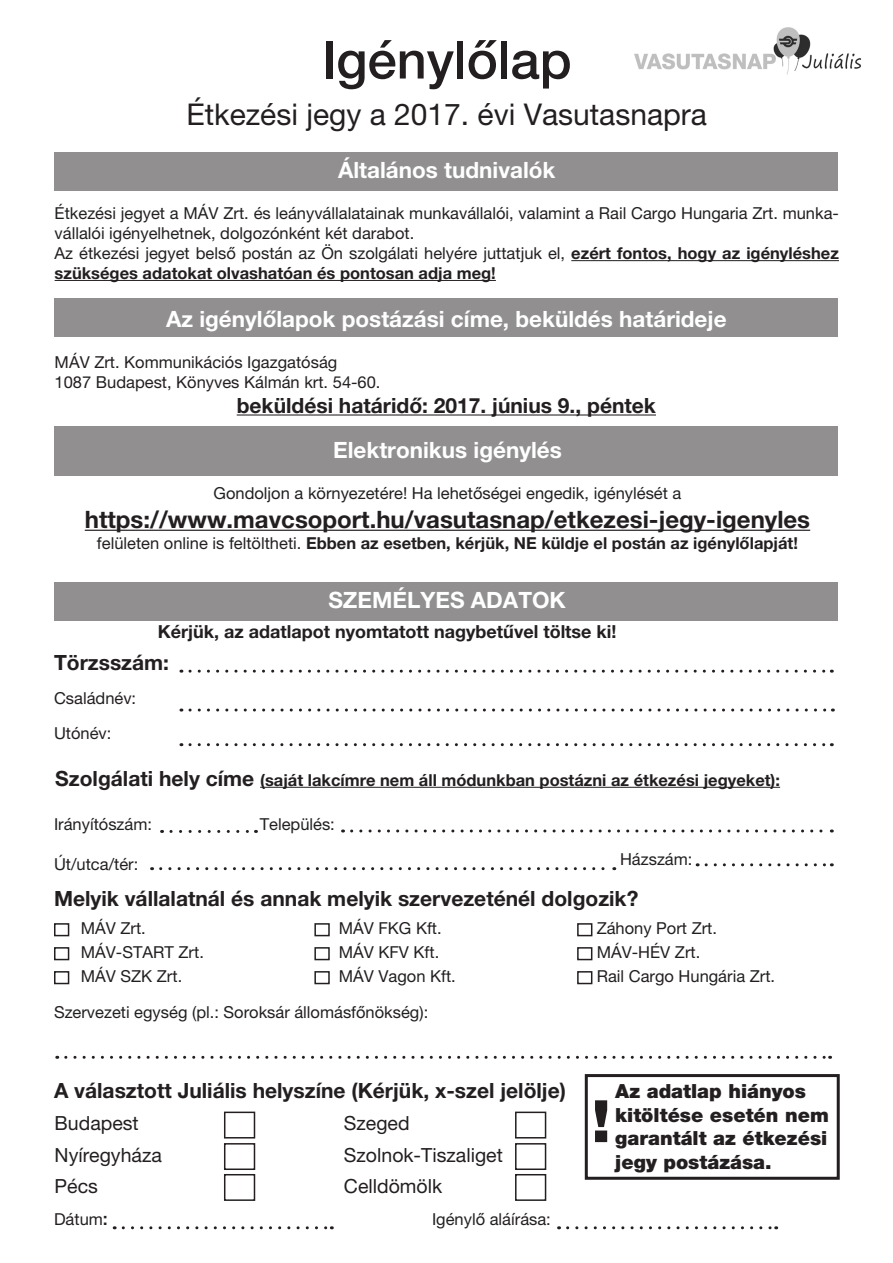
<style>
.page{position:relative;width:893px;height:1263px;background:#fff}
.page>*{position:absolute;margin:0;border:0;box-sizing:border-box;transform-origin:0 0}
.t1{font:900 58.5px "Helvetica Neue LT Pro";color:#231f20}
.t2{font:500 52.5px "Helvetica Neue LT Pro";color:#231f20}
.t3{font:30px "Helvetica Neue LT Pro";color:#231f20}
.t4{font:700 24px "Helvetica Neue LT Pro";color:#231f20}
.t5{font:700 22.5px "Helvetica Neue LT Pro";color:#fff}
.t6{font:700 21px "Helvetica Neue LT Pro";color:#231f20}
.t7{font:900 19.5px/23.4px "Helvetica Neue LT Pro";color:#231f20}
.t8{font:19.5px "Helvetica Neue LT Pro";color:#231f20}
.t9{font:700 18px "Helvetica Neue LT Pro";color:#231f20}
.t10{font:16.5px/19.8px "Helvetica Neue LT Pro";color:#231f20}
.t11{font:700 16.5px/19.8px "Helvetica Neue LT Pro";color:#231f20}
.s1{font-weight:400}
.s2{font-size:21px}
.s3{font-weight:500;font-size:18px}
</style>
<div class="page">
<div style="left:55px;top:426px;width:783px;height:50px;background:#918f8f"></div>
<div style="left:55px;top:152px;width:783px;height:39px;background:#918f8f"></div>
<div style="left:55px;top:298px;width:783px;height:39px;background:#918f8f"></div>
<div style="left:55px;top:582px;width:783px;height:39px;background:#918f8f"></div>
<div style="left:224px;top:1111px;width:31px;height:27px;border:2px solid #231f20"></div>
<div style="left:54px;top:923px;width:15px;height:13px;border:2px solid #231f20"></div>
<div style="left:314px;top:923px;width:16px;height:13px;border:2px solid #231f20"></div>
<div style="left:577px;top:923px;width:15px;height:13px;border:2px solid #231f20"></div>
<div style="left:54px;top:947px;width:15px;height:13px;border:2px solid #231f20"></div>
<div style="left:314px;top:947px;width:16px;height:13px;border:2px solid #231f20"></div>
<div style="left:577px;top:947px;width:15px;height:13px;border:2px solid #231f20"></div>
<div style="left:54px;top:971px;width:15px;height:13px;border:2px solid #231f20"></div>
<div style="left:314px;top:971px;width:16px;height:13px;border:2px solid #231f20"></div>
<div style="left:577px;top:971px;width:15px;height:13px;border:2px solid #231f20"></div>
<div style="left:224px;top:1143px;width:31px;height:27px;border:2px solid #231f20"></div>
<div style="left:224px;top:1174px;width:31px;height:27px;border:2px solid #231f20"></div>
<div style="left:515px;top:1111px;width:31px;height:27px;border:2px solid #231f20"></div>
<div style="left:515px;top:1143px;width:31px;height:27px;border:2px solid #231f20"></div>
<div style="left:515px;top:1174px;width:31px;height:27px;border:2px solid #231f20"></div>
<div style="left:585px;top:1074px;width:255px;height:106px;border:3px solid #231f20"></div>
<svg style="left:190px;top:708px;width:643px;height:3px"></svg>
<svg style="left:190px;top:670px;width:642px;height:3px"></svg>
<svg style="left:190px;top:743px;width:642px;height:3px"></svg>
<svg style="left:66px;top:1056px;width:765px;height:3px"></svg>
<svg style="left:171px;top:830px;width:85px;height:3px"></svg>
<svg style="left:123px;top:1226px;width:209px;height:3px"></svg>
<svg style="left:568px;top:1226px;width:209px;height:3px"></svg>
<svg style="left:352px;top:829px;width:480px;height:3px"></svg>
<svg style="left:161px;top:867px;width:454px;height:3px"></svg>
<svg style="left:706px;top:863px;width:126px;height:3px"></svg>
<hr style="left:571px;top:260px;width:268px;height:1px;background:#231f20">
<hr style="left:55px;top:280px;width:441px;height:1px;background:#231f20">
<hr style="left:237px;top:414px;width:419px;height:1px;background:#231f20">
<hr style="left:85px;top:530px;width:725px;height:1px;background:#231f20">
<hr style="left:260px;top:787px;width:520px;height:1px;background:#231f20">
<img style="left:634px;top:27px;width:228px;height:47px">
<p class="t2" style="left:322px;top:29px;width:252px">Igénylőlap</p>
<p class="t3" style="left:186px;top:96px;width:522px">Étkezési jegy a 2017. évi Vasutasnapra</p>
<p class="t5" style="left:338px;top:156px;width:219px">Általános tudnivalók</p>
<p class="t10" style="left:55px;top:203px;width:786px">Étkezési jegyet a MÁV Zrt. és leányvállalatainak munkavállalói, valamint a Rail Cargo Hungaria Zrt. munka&shy;vállalói igényelhetnek, dolgozónként két darabot.</p>
<p class="t11" style="left:55px;top:243px;width:786px"><span class="s1">Az étkezési jegyet belső postán az Ön szolgálati helyére juttatjuk el,</span> ezért fontos, hogy az igényléshez szükséges adatokat olvashatóan és pontosan adja meg!</p>
<p class="t5" style="left:166px;top:305px;width:562px">Az igénylőlapok postázási címe, beküldés határideje</p>
<p class="t10" style="left:55px;top:352px;width:284px">MÁV Zrt. Kommunikációs Igazgatóság</p>
<p class="t10" style="left:55px;top:372px;width:327px">1087 Budapest, Könyves Kálmán krt. 54-60.</p>
<p class="t6" style="left:237px;top:392px;width:421px">beküldési határidő: 2017. június 9., péntek</p>
<p class="t5" style="left:333px;top:436px;width:230px">Elektronikus igénylés</p>
<p class="t10" style="left:214px;top:483px;width:469px">Gondoljon a környezetére! Ha lehetőségei engedik, igénylését a</p>
<p class="t4" style="left:85px;top:504px;width:727px">https://www.mavcsoport.hu/vasutasnap/etkezesi-jegy-igenyles</p>
<p class="t11" style="left:97px;top:533px;width:702px"><span class="s1">felületen online is feltöltheti.</span> Ebben az esetben, kérjük, NE küldje el postán az igénylőlapját!</p>
<p class="t5" style="left:328px;top:586px;width:239px">SZEMÉLYES ADATOK</p>
<p class="t9" style="left:158px;top:621px;width:460px">Kérjük, az adatlapot nyomtatott nagybetűvel töltse ki!</p>
<p class="t6" style="left:54px;top:649px;width:117px">Törzsszám:</p>
<p class="t10" style="left:54px;top:688px;width:84px">Családnév:</p>
<p class="t10" style="left:54px;top:723px;width:59px">Utónév:</p>
<p class="t11" style="left:55px;top:769px;width:726px"><span class="s2">Szolgálati hely címe</span> (saját lakcímre nem áll módunkban postázni az étkezési jegyeket):</p>
<p class="t10" style="left:54px;top:814px;width:100px">Irányítószám:</p>
<p class="t10" style="left:260px;top:814px;width:77px">Település:</p>
<p class="t10" style="left:54px;top:854px;width:86px">Út/utca/tér:</p>
<p class="t10" style="left:620px;top:849px;width:74px">Házszám:</p>
<p class="t6" style="left:54px;top:885px;width:586px">Melyik vállalatnál és annak melyik szervezeténél dolgozik?</p>
<p class="t10" style="left:81px;top:918px;width:67px">MÁV Zrt.</p>
<p class="t10" style="left:81px;top:942px;width:125px">MÁV-START Zrt.</p>
<p class="t10" style="left:81px;top:966px;width:103px">MÁV SZK Zrt.</p>
<p class="t10" style="left:339px;top:918px;width:104px">MÁV FKG Kft.</p>
<p class="t10" style="left:339px;top:942px;width:102px">MÁV KFV Kft.</p>
<p class="t10" style="left:339px;top:966px;width:119px">MÁV Vagon Kft.</p>
<p class="t10" style="left:54px;top:1002px;width:376px">Szervezeti egység (pl.: Soroksár állomásfőnökség):</p>
<p class="t6" style="left:54px;top:1077px;width:514px">A választott Juliális helyszíne (Kérjük, x-szel jelölje)</p>
<p class="t8" style="left:55px;top:1112px;width:86px">Budapest</p>
<p class="t8" style="left:55px;top:1143px;width:109px">Nyíregyháza</p>
<p class="t8" style="left:55px;top:1175px;width:45px">Pécs</p>
<p class="t8" style="left:344px;top:1112px;width:67px">Szeged</p>
<p class="t8" style="left:344px;top:1143px;width:160px">Szolnok-Tiszaliget</p>
<p class="t8" style="left:344px;top:1175px;width:100px">Celldömölk</p>
<p class="t10" style="left:54px;top:1209px;width:55px">Dátum<span class="s3">:</span></p>
<p class="t10" style="left:432px;top:1209px;width:120px">Igénylő aláírása:</p>
<p class="t10" style="left:597px;top:918px;width:122px">Záhony Port Zrt.</p>
<p class="t10" style="left:597px;top:942px;width:105px">MÁV-HÉV Zrt.</p>
<p class="t10" style="left:597px;top:966px;width:180px">Rail Cargo Hungária Zrt.</p>
<p class="t7" style="left:615px;top:1079px;width:215px">Az adatlap hiányos kitöltése esetén nem garantált az étkezési jegy postázása.</p>
<p class="t1" style="left:592px;top:1086px;width:20px">!</p>
</div>
